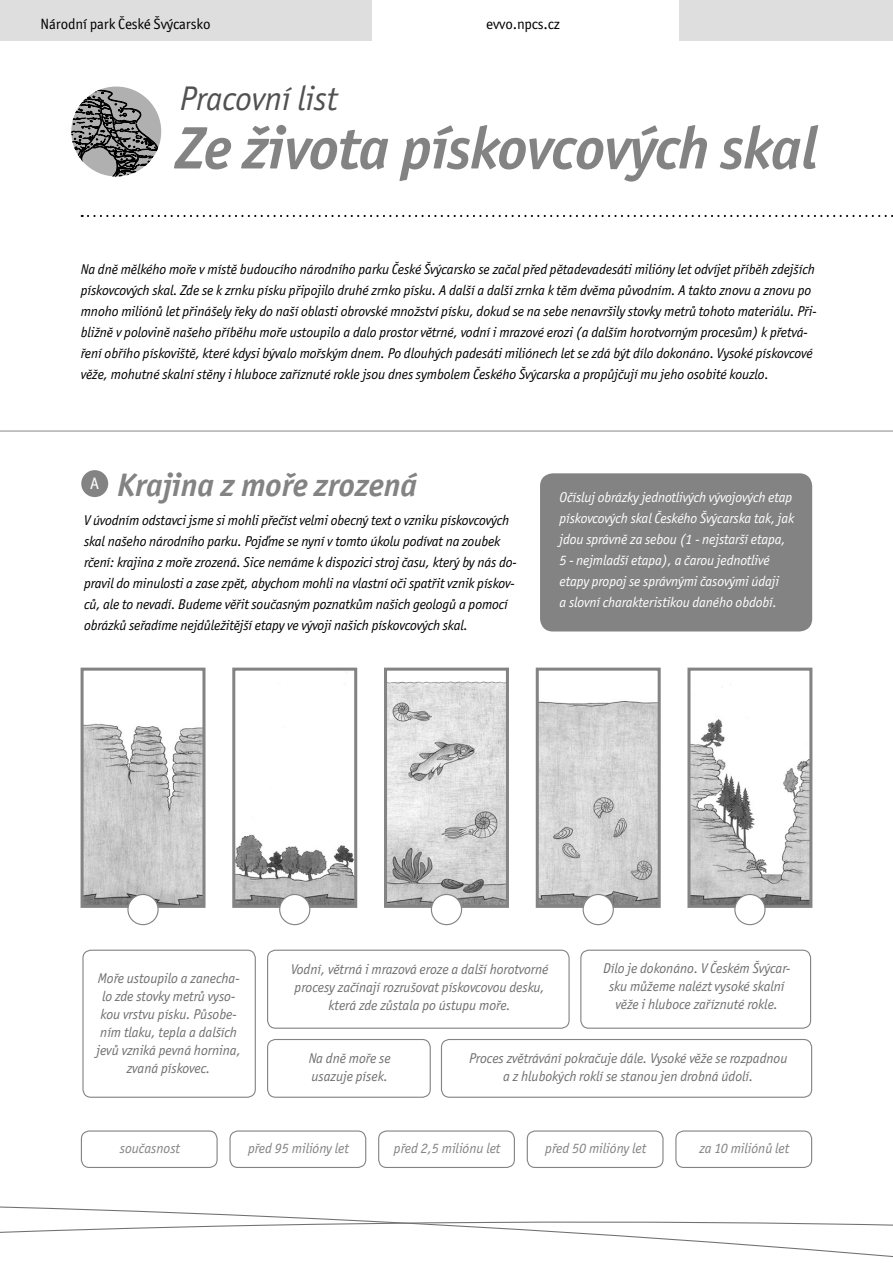
<style>
.page{position:relative;width:893px;height:1263px;background:#fff}
.page>*{position:absolute;margin:0;border:0;box-sizing:border-box;transform-origin:0 0}
.t1{font:italic 700 60px "ITC Officina Sans LTCE";letter-spacing:-.015em;color:#838383}
.t2{font:italic 34.35px "ITC Officina Sans LTCE";letter-spacing:-.005em;color:#515151}
.t3{font:italic 700 32.55px "ITC Officina Sans LTCE";letter-spacing:-.005em;color:#838383}
.t4{font:16.65px "ITC Officina Sans LTCE";color:#fff}
.t5{font:15px "ITC Officina Sans LTCE";letter-spacing:-.01em;color:#000}
.t6{font:italic 14.25px/21px "ITC Officina Sans LTCE";letter-spacing:-.005em;color:#000}
.t7{font:italic 14.25px/18px "ITC Officina Sans LTCE";letter-spacing:-.005em;color:#707070;text-align:center}
.t8{font:italic 14.25px/21px "ITC Officina Sans LTCE";letter-spacing:-.01em;color:#fff}
.t9{font:italic 14.25px "ITC Officina Sans LTCE";letter-spacing:-.005em;color:#838383}
</style>
<div class="page">
<svg style="left:82px;top:215px;width:811px;height:2px"></svg>
<div style="left:0;top:0;width:893px;height:40px;background:#dedede"></div>
<div style="left:372px;top:0;width:306px;height:40px;background:#fff"></div>
<div style="left:540px;top:473px;width:272px;height:158px;background:#838383;border-radius:13px"></div>
<svg style="left:71px;top:88px;width:89px;height:89px"></svg>
<svg style="left:0;top:1206px;width:893px;height:51px"></svg>
<div style="left:81px;top:1130px;width:137px;height:38px;border:1px solid #838383;border-radius:8px"></div>
<div style="left:229px;top:1130px;width:137px;height:38px;border:1px solid #838383;border-radius:8px"></div>
<div style="left:378px;top:1130px;width:137px;height:38px;border:1px solid #838383;border-radius:8px"></div>
<div style="left:81px;top:470px;width:27px;height:27px;background:#838383;border-radius:50%"></div>
<div style="left:527px;top:1130px;width:136px;height:38px;border:1px solid #838383;border-radius:8px"></div>
<div style="left:675px;top:1130px;width:137px;height:38px;border:1px solid #838383;border-radius:8px"></div>
<div style="left:82px;top:950px;width:174px;height:148px;border:1px solid #838383;border-radius:8px"></div>
<div style="left:267px;top:950px;width:303px;height:79px;border:1px solid #838383;border-radius:8px"></div>
<div style="left:580px;top:950px;width:231px;height:79px;border:1px solid #838383;border-radius:8px"></div>
<div style="left:441px;top:1039px;width:371px;height:59px;border:1px solid #838383;border-radius:8px"></div>
<div style="left:267px;top:1039px;width:164px;height:59px;border:1px solid #838383;border-radius:8px"></div>
<img style="left:85px;top:723px;width:116px;height:181px">
<div style="left:81px;top:668px;width:124px;height:240px;border:3px solid #838383"></div>
<div style="left:128px;top:894px;width:30px;height:31px;background:#fff;border-radius:50%"></div>
<div style="left:127px;top:894px;width:32px;height:31px;border:1px solid #838383;border-radius:50%"></div>
<img style="left:236px;top:672px;width:117px;height:232px">
<div style="left:232px;top:668px;width:125px;height:240px;border:3px solid #838383"></div>
<div style="left:280px;top:894px;width:30px;height:31px;background:#fff;border-radius:50%"></div>
<div style="left:279px;top:894px;width:31px;height:31px;border:1px solid #838383;border-radius:50%"></div>
<img style="left:388px;top:681px;width:117px;height:223px">
<div style="left:384px;top:668px;width:125px;height:240px;border:3px solid #838383"></div>
<div style="left:431px;top:894px;width:31px;height:31px;background:#fff;border-radius:50%"></div>
<div style="left:431px;top:894px;width:31px;height:31px;border:1px solid #838383;border-radius:50%"></div>
<img style="left:540px;top:701px;width:117px;height:203px">
<div style="left:536px;top:668px;width:125px;height:240px;border:3px solid #838383"></div>
<div style="left:583px;top:894px;width:30px;height:31px;background:#fff;border-radius:50%"></div>
<div style="left:583px;top:894px;width:31px;height:31px;border:1px solid #838383;border-radius:50%"></div>
<img style="left:691px;top:684px;width:117px;height:220px">
<div style="left:687px;top:668px;width:125px;height:240px;border:3px solid #838383"></div>
<div style="left:735px;top:894px;width:30px;height:31px;background:#fff;border-radius:50%"></div>
<div style="left:734px;top:894px;width:32px;height:31px;border:1px solid #838383;border-radius:50%"></div>
<hr style="left:0;top:430px;width:893px;height:2px;background:#b0b0b0">
<p class="t5" style="left:41px;top:18px;width:171px">Národní park České Švýcarsko</p>
<p class="t5" style="left:486px;top:18px;width:75px">evvo.npcs.cz</p>
<h2 class="t2" style="left:180px;top:86px;width:159px">Pracovní list</h2>
<h1 class="t1" style="left:176px;top:125px;width:644px">Ze života pískovcových skal</h1>
<p class="t6" style="left:81px;top:259px;width:737px">Na dně mělkého moře v místě budoucího národního parku České Švýcarsko se začal před pětadevadesáti milióny let odvíjet příběh zdejších pískovcových skal. Zde se k zrnku písku připojilo druhé zrnko písku. A další a další zrnka k těm dvěma původním. A takto znovu a znovu po mnoho miliónů let přinášely řeky do naší oblasti obrovské množství písku, dokud se na sebe nenavršily stovky metrů tohoto materiálu. Při&shy;bližně v polovině našeho příběhu moře ustoupilo a dalo prostor větrné, vodní i mrazové erozi (a dalším horotvorným procesům) k přetvá&shy;ření obřího pískoviště, které kdysi bývalo mořským dnem. Po dlouhých padesáti miliónech let se zdá být dílo dokonáno. Vysoké pískovcové věže, mohutné skalní stěny i hluboce zaříznuté rokle jsou dnes symbolem Českého Švýcarska a propůjčují mu jeho osobité kouzlo.</p>
<p class="t4" style="left:90px;top:477px;width:10px">A</p>
<h3 class="t3" style="left:117px;top:472px;width:302px">Krajina z moře zrozená</h3>
<p class="t6" style="left:84px;top:511px;width:434px">V úvodním odstavci jsme si mohli přečíst velmi obecný text o vzniku pískovcových skal našeho národního parku. Pojďme se nyní v tomto úkolu podívat na zoubek rčení: krajina z moře zrozená. Sice nemáme k dispozici stroj času, který by nás do&shy;pravil do minulosti a zase zpět, abychom mohli na vlastní oči spatřit vznik pískov&shy;ců, ale to nevadí. Budeme věřit současným poznatkům našich geologů a pomocí obrázků seřadíme nejdůležitější etapy ve vývoji našich pískovcových skal.</p>
<p class="t8" style="left:560px;top:488px;width:236px">Očísluj obrázky jednotlivých vývojových etap pískovcových skal Českého Švýcarska tak, jak jdou správně za sebou (1 - nejstarší etapa, 5 - nejmladší etapa), a čarou jednotlivé etapy propoj se správnými časovými údaji<br>a slovní charakteristikou daného období.</p>
<p class="t7" style="left:96px;top:970px;width:146px">Moře ustoupilo a zanecha&shy;lo zde stovky metrů vyso&shy;kou vrstvu písku. Působe&shy;ním tlaku, tepla a dalších jevů vzniká pevná hornina, zvaná pískovec.</p>
<p class="t7" style="left:291px;top:961px;width:259px">Vodní, větrná i mrazová eroze a další horotvorné procesy začínají rozrušovat pískovcovou desku, která zde zůstala po ústupu moře.</p>
<p class="t7" style="left:603px;top:960px;width:189px">Dílo je dokonáno. V Českém Švýcar&shy;sku můžeme nalézt vysoké skalní věže i hluboce zaříznuté rokle.</p>
<p class="t7" style="left:309px;top:1050px;width:84px;text-align:left">Na dně moře se usazuje písek.</p>
<p class="t7" style="left:469px;top:1050px;width:320px">Proces zvětrávání pokračuje dále. Vysoké věže se rozpadnou a z hlubokých roklí se stanou jen drobná údolí.</p>
<p class="t9" style="left:120px;top:1142px;width:62px">současnost</p>
<p class="t9" style="left:248px;top:1142px;width:102px">před 95 milióny let</p>
<p class="t9" style="left:394px;top:1142px;width:108px">před 2,5 miliónu let</p>
<p class="t9" style="left:545px;top:1142px;width:102px">před 50 milióny let</p>
<p class="t9" style="left:699px;top:1142px;width:91px">za 10 miliónů let</p>
</div>
